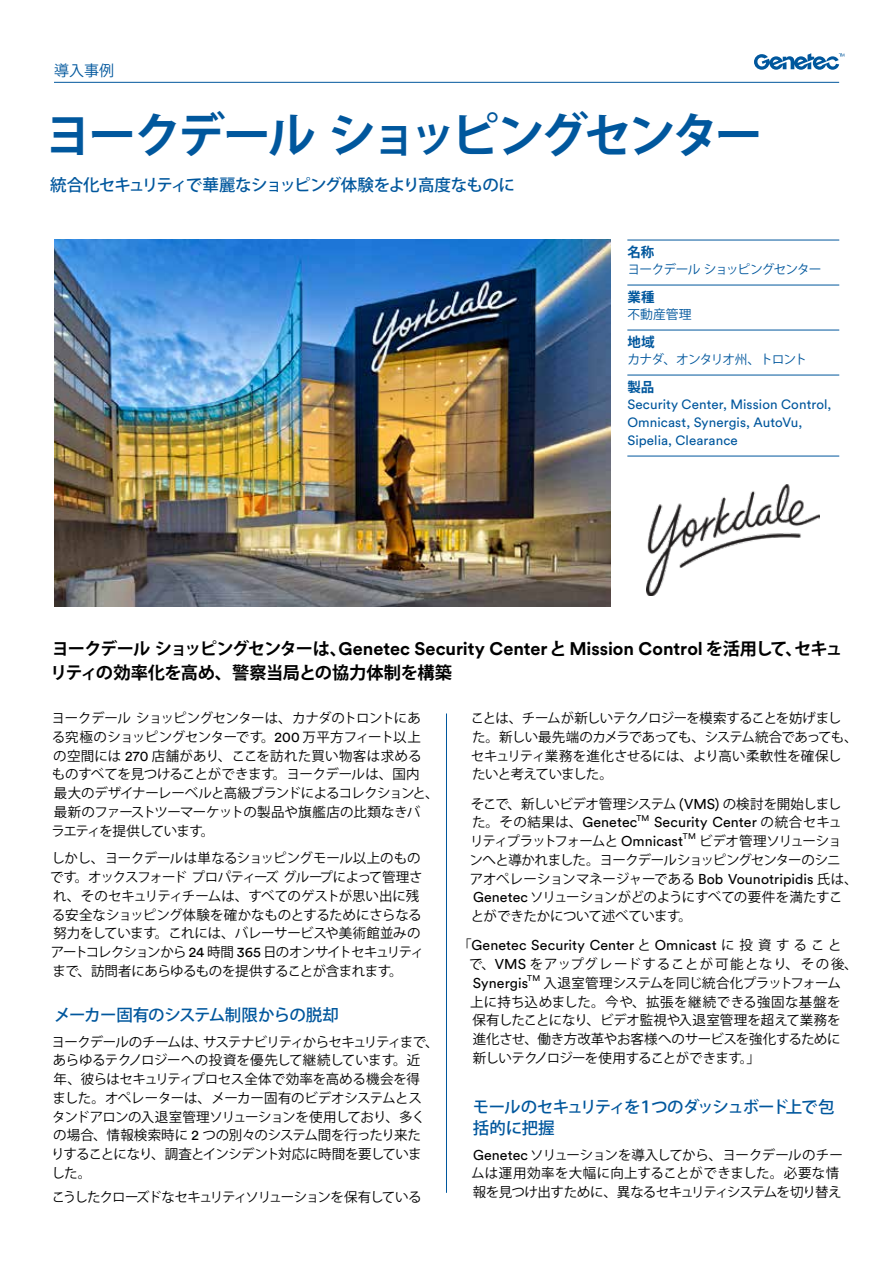
<style>
.page{position:relative;width:893px;height:1263px;background:#fff}
.page>*{position:absolute;margin:0;border:0;box-sizing:border-box;transform-origin:0 0}
.t1{font:700 48px "Koz Go Pr 6 N";letter-spacing:-.085em;color:#00579d}
.t2{font:700 18.15px "Circular Pro";color:#000}
.t3{font:700 17.25px "Koz Go Pr 6 N";letter-spacing:-.025em;color:#000}
.t4{font:500 16.5px "Koz Go Pr 6 N";letter-spacing:-.055em;color:#00579d}
.t5{font:500 16.5px/21px "Koz Go Pr 6 N";letter-spacing:-.075em;color:#00579d}
.t6{font:15px "Koz Go Pr 6 N";color:#00579d}
.t7{font:14.1px "Circular Pro";letter-spacing:.005em;color:#000}
.t8{font:13.5px/18.8px "Koz Go Pr 6 N";letter-spacing:-.035em;color:#000}
.t9{font:13.5px "Koz Go Pr 6 N";letter-spacing:-.1em;color:#000}
.t10{font:13.5px "Koz Go Pr 6 N";letter-spacing:.06em;color:#000}
.t11{font:13.5px "Koz Go Pr 6 N";letter-spacing:-.085em;color:#000}
.t12{font:700 13.5px "Koz Go Pr 6 N";letter-spacing:.015em;color:#00579d}
.t13{font:13.35px/18px "Circular Pro";letter-spacing:.005em;color:#00579d}
.t14{font:12.75px "Koz Go Pr 6 N";letter-spacing:-.07em;color:#00579d}
.t15{font:8.25px "Circular Pro";color:#000}
.s1{font-family:"Koz Go Pr 6 N";font-size:17.25px}
.s2{font-family:"Circular Pro";font-size:14.1px}
.s3{font-family:"Koz Go Pr 6 N";font-size:13.5px}
</style>
<div class="page">
<img style="left:54px;top:240px;width:556px;height:366px">
<hr style="left:54px;top:82px;width:785px;height:1px;background:#00579d">
<svg style="left:754px;top:53px;width:90px;height:17px"></svg>
<hr style="left:446px;top:713px;width:1px;height:480px;background:#00579d">
<img style="left:647px;top:484px;width:173px;height:112px">
<hr style="left:627px;top:240px;width:212px;height:1px;background:#00579d">
<hr style="left:627px;top:285px;width:212px;height:1px;background:#00579d">
<hr style="left:627px;top:330px;width:212px;height:1px;background:#00579d">
<hr style="left:627px;top:375px;width:212px;height:1px;background:#00579d">
<hr style="left:627px;top:456px;width:212px;height:1px;background:#00579d">
<p class="t6" style="left:54px;top:62px;width:61px">導入事例</p>
<h1 class="t1" style="left:44px;top:108px;width:720px">ヨークデールショッピングセンター</h1>
<p class="t4" style="left:50px;top:176px;width:466px">統合化セキュリティで華麗なショッピング体験をより高度なものに</p>
<p class="t12" style="left:627px;top:244px;width:28px">名称</p>
<p class="t14" style="left:627px;top:262px;width:196px">ヨークデールショッピングセンター</p>
<p class="t12" style="left:627px;top:289px;width:29px">業種</p>
<p class="t14" style="left:627px;top:307px;width:66px">不動産管理</p>
<p class="t12" style="left:627px;top:334px;width:29px">地域</p>
<p class="t14" style="left:627px;top:352px;width:181px">カナダ、オンタリオ州、トロント</p>
<p class="t12" style="left:627px;top:379px;width:29px">製品</p>
<p class="t13" style="left:627px;top:395px;width:206px">Security Center, Mission Control,<br>Omnicast, Synergis, AutoVu,<br>Sipelia, Clearance</p>
<h2 class="t2" style="left:52px;top:636px;width:792px"><span class="s1">ヨークデールショッピングセンターは、</span>Genetec Security Center<span class="s1">と</span>Mission Control <span class="s1">を活用して、セキュ</span></h2>
<p class="t3" style="left:50px;top:663px;width:403px">リティの効率化を高め、警察当局との協力体制を構築</p>
<p class="t8" style="left:52px;top:709px;width:388px">ヨークデールショッピングセンターは、カナダのトロントにあ<br>る究極のショッピングセンターです。<span class="s2">200</span> 万平方フィート以上<br>の空間には <span class="s2">270</span> 店舗があり、ここを訪れた買い物客は求める<br>ものすべてを見つけることができます。ヨークデールは、国内<br>最大のデザイナーレーベルと高級ブランドによるコレクションと、最新のファーストツーマーケットの製品や旗艦店の比類なきバ<br>ラエティを提供しています。</p>
<p class="t8" style="left:50px;top:849px;width:375px">しかし、ヨークデールは単なるショッピングモール以上のものです。オックスフォードプロパティーズグループによって管理され、そのセキュリティチームは、すべてのゲストが思い出に残る安全なショッピング体験を確かなものとするためにさらなる努力をしています。これには、バレーサービスや美術館並みのアートコレクションから <span class="s2">24</span> 時間 <span class="s2">365</span> 日のオンサイトセキュリティまで、訪問者にあらゆるものを提供することが含まれます。</p>
<p class="t4" style="left:54px;top:1005px;width:287px">メーカー固有のシステム制限からの脱却</p>
<p class="t8" style="left:51px;top:1032px;width:389px">ヨークデールのチームは、サステナビリティからセキュリティまで、あらゆるテクノロジーへの投資を優先して継続しています。近<br>年、彼らはセキュリティプロセス全体で効率を高める機会を得<br>ました。オペレーターは、メーカー固有のビデオシステムとス<br>タンドアロンの入退室管理ソリューションを使用しており、多くの場合、情報検索時に <span class="s2">2</span> つの別々のシステム間を行ったり来た<br>りすることになり、調査とインシデント対応に時間を要していま<br>した。</p>
<p class="t9" style="left:52px;top:1189px;width:371px">こうしたクローズドなセキュリティソリューションを保有している</p>
<p class="t8" style="left:471px;top:709px;width:388px">ことは、チームが新しいテクノロジーを模索することを妨げました。新しい最先端のカメラであっても、システム統合であっても、セキュリティ業務を進化させるには、より高い柔軟性を確保したいと考えていました。</p>
<p class="t8" style="left:471px;top:794px;width:372px">そこで、新しいビデオ管理システム <span class="s2">(VMS)</span> の検討を開始しました。その結果は、<span class="s2">Genetec</span></p>
<p class="t15" style="left:636px;top:812px;width:14px">TM</p>
<p class="t7" style="left:654px;top:813px;width:189px">Security Center <span class="s3">の統合セキュ</span></p>
<p class="t11" style="left:470px;top:833px;width:215px">リティプラットフォームと <span class="s2">Omnicast</span></p>
<p class="t15" style="left:683px;top:831px;width:14px">TM</p>
<p class="t8" style="left:469px;top:832px;width:390px;text-indent:230px">ビデオ管理ソリューションへと導かれました。ヨークデールショッピングセンターのシニ<br>アオペレーションマネージャーである <span class="s2">Bob Vounotripidis</span> 氏は、<br><span class="s2">Genetec</span> ソリューションがどのようにすべての要件を満たすこ<br>とができたかについて述べています。</p>
<p class="t7" style="left:458px;top:936px;width:385px"><span class="s3">「</span>Genetec Security Center <span class="s3">と</span> Omnicast <span class="s3">に投資すること</span></p>
<p class="t10" style="left:469px;top:956px;width:390px">で、<span class="s2">VMS</span> をアップグレードすることが可能となり、その後、</p>
<p class="t7" style="left:473px;top:973px;width:57px">Synergis</p>
<p class="t15" style="left:527px;top:973px;width:14px">TM</p>
<p class="t8" style="left:470px;top:974px;width:372px;text-align:justify;text-indent:73px">入退室管理システムを同じ統合化プラットフォーム上に持ち込めました。今や、拡張を継続できる強固な基盤を保有したことになり、ビデオ監視や入退室管理を超えて業務を進化させ、働き方改革やお客様へのサービスを強化するために新しいテクノロジーを使用することができます。」</p>
<p class="t5" style="left:473px;top:1096px;width:363px">モールのセキュリティを１つのダッシュボード上で包括的に把握</p>
<p class="t8" style="left:471px;top:1145px;width:373px"><span class="s2">Genetec</span> ソリューションを導入してから、ヨークデールのチームは運用効率を大幅に向上することができました。必要な情報を見つけ出すために、異なるセキュリティシステムを切り替え</p>
</div>
